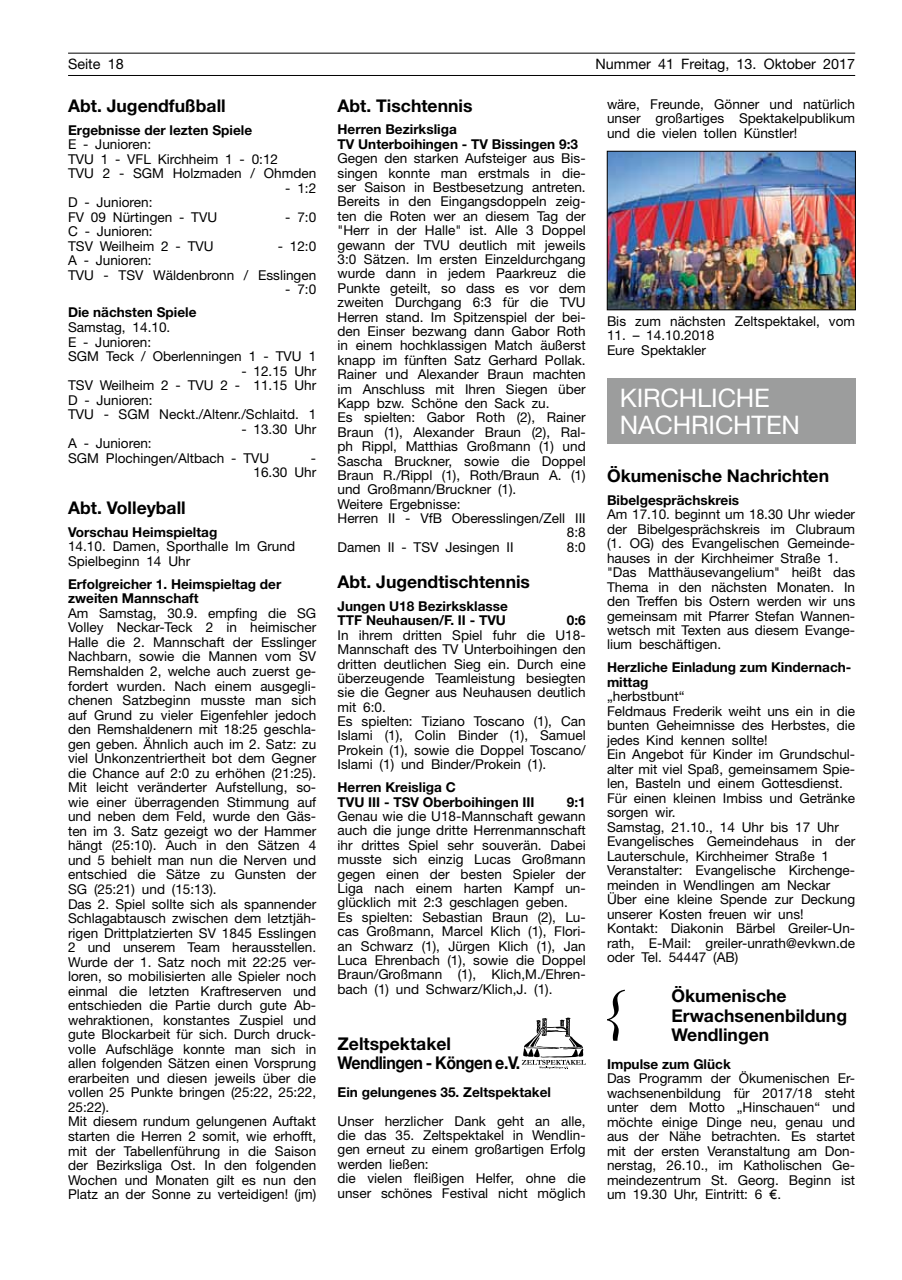
<style>
.page{position:relative;width:902px;height:1280px;background:#fff}
.page>*{position:absolute;margin:0;border:0;box-sizing:border-box;transform-origin:0 0}
.t1{font:25.65px/27.2px "Helvetica Neue";letter-spacing:-.005em;color:#fff}
.t2{font:700 17.55px/19.2px "Helvetica Neue";color:#000}
.t3{font:700 17.55px/19.2px "Helvetica Neue";letter-spacing:-.02em;color:#000}
.t4{font:14.4px "Helvetica Neue";color:#000}
.t5{font:13.65px/14.5px "Helvetica Neue";color:#000}
.t6{font:700 13.65px/14.4px "Helvetica Neue";color:#000}
.s1{font-family:"Gill Sans"}
</style>
<div class="page">
<hr style="left:68px;top:53px;width:787px;height:1px;background:#000">
<hr style="left:68px;top:75px;width:787px;height:1px;background:#000">
<svg style="left:521px;top:1018px;width:64px;height:51px"></svg>
<img style="left:609px;top:153px;width:244px;height:155px">
<div style="left:607px;top:151px;width:248px;height:159px;border:1px solid #000"></div>
<div style="left:607px;top:379px;width:248px;height:65px;background:#9c9d9d"></div>
<svg style="left:607px;top:990px;width:17px;height:51px"></svg>
<p class="t4" style="left:68px;top:56px;width:57px">Seite 18</p>
<p class="t4" style="left:595px;top:56px;width:261px">Nummer 41 Freitag, 13. Oktober 2017</p>
<p class="t2" style="left:68px;top:95px;width:159px">Abt. Jugendfußball</p>
<p class="t6" style="left:68px;top:122px;width:185px">Ergebnisse der lezten Spiele</p>
<p class="t5" style="left:68px;top:137px;width:250px">E - Junioren:<br>TVU 1 - VFL Kirchheim 1 - 0:12<br>TVU 2 - SGM Holzmaden / Ohmden</p>
<p class="t5" style="left:285px;top:180px;width:32px">- 1:2</p>
<p class="t5" style="left:68px;top:195px;width:151px">D - Junioren:<br>FV 09 Nürtingen - TVU</p>
<p class="t5" style="left:607px;top:96px;width:250px;text-align:justify">wäre, Freunde, Gönner und natürlich unser großartiges Spektakelpublikum und die vielen tollen Künstler!</p>
<p class="t2" style="left:337px;top:95px;width:136px">Abt. Tischtennis</p>
<p class="t6" style="left:337px;top:122px;width:242px">Herren Bezirksliga<br>TV Unterboihingen - TV Bissingen 9:3</p>
<p class="t5" style="left:337px;top:151px;width:250px">Gegen den starken Aufsteiger aus Bis-</p>
<p class="t5" style="left:337px;top:165px;width:250px">singen konnte man erstmals in die-</p>
<p class="t5" style="left:337px;top:180px;width:250px">ser Saison in Bestbesetzung antreten.</p>
<p class="t5" style="left:337px;top:194px;width:250px">Bereits in den Eingangsdoppeln zeig-</p>
<p class="t5" style="left:337px;top:208px;width:250px">ten die Roten wer an diesem Tag der</p>
<p class="t5" style="left:337px;top:223px;width:250px">"Herr in der Halle" ist. Alle 3 Doppel</p>
<p class="t5" style="left:337px;top:237px;width:250px">gewann der TVU deutlich mit jeweils</p>
<p class="t5" style="left:337px;top:252px;width:250px">3:0 Sätzen. Im ersten Einzeldurchgang</p>
<p class="t5" style="left:337px;top:266px;width:250px">wurde dann in jedem Paarkreuz die</p>
<p class="t5" style="left:337px;top:280px;width:250px">Punkte geteilt, so dass es vor dem</p>
<p class="t5" style="left:337px;top:295px;width:250px">zweiten Durchgang 6:3 für die TVU</p>
<p class="t5" style="left:337px;top:309px;width:250px">Herren stand. Im Spitzenspiel der bei-</p>
<p class="t5" style="left:337px;top:324px;width:250px">den Einser bezwang dann Gabor Roth</p>
<p class="t5" style="left:337px;top:338px;width:250px">in einem hochklassigen Match äußerst</p>
<p class="t5" style="left:337px;top:352px;width:250px">knapp im fünften Satz Gerhard Pollak.</p>
<p class="t5" style="left:337px;top:367px;width:250px">Rainer und Alexander Braun machten</p>
<p class="t5" style="left:337px;top:381px;width:250px">im Anschluss mit Ihren Siegen über</p>
<p class="t5" style="left:337px;top:396px;width:213px">Kapp bzw. Schöne den Sack zu.</p>
<p class="t5" style="left:337px;top:410px;width:250px">Es spielten: Gabor Roth (2), Rainer</p>
<p class="t5" style="left:337px;top:424px;width:250px">Braun (1), Alexander Braun (2), Ral-</p>
<p class="t5" style="left:337px;top:439px;width:250px">ph Rippl, Matthias Großmann (1) und</p>
<p class="t5" style="left:337px;top:453px;width:250px">Sascha Bruckner, sowie die Doppel</p>
<p class="t5" style="left:337px;top:468px;width:250px">Braun R./Rippl (1), Roth/Braun A. (1)</p>
<p class="t5" style="left:337px;top:482px;width:180px">und Großmann/Bruckner (1).</p>
<p class="t5" style="left:337px;top:496px;width:124px">Weitere Ergebnisse:</p>
<p class="t5" style="left:337px;top:511px;width:250px">Herren II - VfB Oberesslingen/Zell III</p>
<p class="t5" style="left:566px;top:525px;width:20px">8:8</p>
<p class="t5" style="left:337px;top:539px;width:177px">Damen II - TSV Jesingen II</p>
<p class="t5" style="left:566px;top:539px;width:20px">8:0</p>
<p class="t2" style="left:337px;top:572px;width:194px">Abt. Jugendtischtennis</p>
<p class="t6" style="left:337px;top:598px;width:172px">Jungen U18 Bezirksklasse<br>TTF Neuhausen/F. II - TVU</p>
<p class="t5" style="left:285px;top:209px;width:32px">- 7:0</p>
<p class="t5" style="left:68px;top:224px;width:147px">C - Junioren:<br>TSV Weilheim 2 - TVU</p>
<p class="t5" style="left:278px;top:238px;width:40px">- 12:0</p>
<p class="t5" style="left:68px;top:253px;width:250px">A - Junioren:<br>TVU - TSV Wäldenbronn / Esslingen</p>
<p class="t5" style="left:285px;top:282px;width:32px">- 7:0</p>
<p class="t6" style="left:68px;top:305px;width:130px">Die nächsten Spiele</p>
<p class="t5" style="left:68px;top:320px;width:250px">Samstag, 14.10.<br>E - Junioren:<br>SGM Teck / Oberlenningen 1 - TVU 1</p>
<p class="t5" style="left:68px;top:363px;width:250px;text-indent:173px">- 12.15 Uhr<br>TSV Weilheim 2 - TVU 2 - 11.15 Uhr<br>D - Junioren:<br>TVU - SGM Neckt./Altenr./Schlaitd. 1</p>
<p class="t5" style="left:241px;top:421px;width:76px">- 13.30 Uhr</p>
<p class="t5" style="left:68px;top:436px;width:203px">A - Junioren:<br>SGM Plochingen/Altbach - TVU</p>
<p class="t5" style="left:607px;top:313px;width:250px">Bis zum nächsten Zeltspektakel, vom</p>
<p class="t5" style="left:607px;top:328px;width:109px">11. – 14.10.2018<br>Eure Spektakler</p>
<h1 class="t1" style="left:619px;top:384px;width:181px">KIRCHLICHE<br>NACHRICHTEN</h1>
<p class="t2" style="left:607px;top:465px;width:223px">Ökumenische Nachrichten</p>
<p class="t6" style="left:607px;top:492px;width:134px">Bibelgesprächskreis</p>
<p class="t5" style="left:607px;top:507px;width:250px">Am 17.10. beginnt um 18.30 Uhr wieder der Bibelgesprächskreis im Clubraum (1. OG) des Evangelischen Gemeinde&shy;hauses in der Kirchheimer Straße 1. "Das Matthäusevangelium" heißt das Thema in den nächsten Monaten. In den Treffen bis Ostern werden wir uns gemeinsam mit Pfarrer Stefan Wannen&shy;wetsch mit Texten aus diesem Evange&shy;lium beschäftigen.</p>
<p class="t6" style="left:607px;top:660px;width:246px">Herzliche Einladung zum Kindernach&shy;mittag</p>
<p class="t5" style="left:607px;top:689px;width:250px">„herbstbunt“<br>Feldmaus Frederik weiht uns ein in die bunten Geheimnisse des Herbstes, die jedes Kind kennen sollte!<br>Ein Angebot für Kinder im Grundschul&shy;alter mit viel Spaß, gemeinsamem Spie&shy;len, Basteln und einem Gottesdienst.<br>Für einen kleinen Imbiss und Getränke sorgen wir.<br>Samstag, 21.10., 14 Uhr bis 17 Uhr<br>Evangelisches Gemeindehaus in der<br>Lauterschule, Kirchheimer Straße 1<br>Veranstalter: Evangelische Kirchenge&shy;meinden in Wendlingen am Neckar<br>Über eine kleine Spende zur Deckung unserer Kosten freuen wir uns!<br>Kontakt: Diakonin Bärbel Greiler-Un&shy;rath, E-Mail: greiler-unrath@evkwn.de oder Tel. 54447 (AB)</p>
<p class="t2" style="left:671px;top:986px;width:177px">Ökumenische<br>Erwachsenenbildung<br>Wendlingen</p>
<p class="t6" style="left:607px;top:1056px;width:125px">Impulse zum Glück</p>
<p class="t5" style="left:607px;top:1071px;width:250px;text-align:justify">Das Programm der Ökumenischen Er&shy;wachsenenbildung für 2017/18 steht unter dem Motto „Hinschauen“ und möchte einige Dinge neu, genau und aus der Nähe betrachten. Es startet mit der ersten Veranstaltung am Don&shy;nerstag, 26.10., im Katholischen Ge&shy;meindezentrum St. Georg. Beginn ist um 19.30 Uhr, Eintritt: 6 <span class="s1">€</span>.</p>
<p class="t5" style="left:253px;top:450px;width:64px;text-align:right">-<br>16.30 Uhr</p>
<p class="t2" style="left:68px;top:497px;width:119px">Abt. Volleyball</p>
<p class="t6" style="left:68px;top:524px;width:151px">Vorschau Heimspieltag</p>
<p class="t5" style="left:68px;top:539px;width:228px">14.10. Damen, Sporthalle Im Grund<br>Spielbeginn 14 Uhr</p>
<p class="t6" style="left:68px;top:576px;width:215px">Erfolgreicher 1. Heimspieltag der zweiten Mannschaft</p>
<p class="t5" style="left:68px;top:605px;width:250px">Am Samstag, 30.9. empfing die SG Volley Neckar-Teck 2 in heimischer Halle die 2. Mannschaft der Esslinger Nachbarn, sowie die Mannen vom SV Remshalden 2, welche auch zuerst ge&shy;fordert wurden. Nach einem ausgegli&shy;chenen Satzbeginn musste man sich auf Grund zu vieler Eigenfehler jedoch den Remshaldenern mit 18:25 geschla&shy;gen geben. Ähnlich auch im 2. Satz: zu viel Unkonzentriertheit bot dem Gegner die Chance auf 2:0 zu erhöhen (21:25).<br>Mit leicht veränderter Aufstellung, so&shy;wie einer überragenden Stimmung auf und neben dem Feld, wurde den Gäs&shy;ten im 3. Satz gezeigt wo der Hammer hängt (25:10). Auch in den Sätzen 4 und 5 behielt man nun die Nerven und entschied die Sätze zu Gunsten der SG (25:21) und (15:13).<br>Das 2. Spiel sollte sich als spannender Schlagabtausch zwischen dem letztjäh&shy;rigen Drittplatzierten SV 1845 Esslingen 2 und unserem Team herausstellen.<br>Wurde der 1. Satz noch mit 22:25 ver&shy;loren, so mobilisierten alle Spieler noch einmal die letzten Kraftreserven und entschieden die Partie durch gute Ab&shy;wehraktionen, konstantes Zuspiel und gute Blockarbeit für sich. Durch druck&shy;volle Aufschläge konnte man sich in allen folgenden Sätzen einen Vorsprung erarbeiten und diesen jeweils über die vollen 25 Punkte bringen (25:22, 25:22, 25:22).<br>Mit diesem rundum gelungenen Auftakt starten die Herren 2 somit, wie erhofft, mit der Tabellenführung in die Saison der Bezirksliga Ost. In den folgenden Wochen und Monaten gilt es nun den Platz an der Sonne zu verteidigen! (jm)</p>
<p class="t6" style="left:566px;top:613px;width:20px">0:6</p>
<p class="t5" style="left:337px;top:627px;width:250px">In ihrem dritten Spiel fuhr die U18- Mannschaft des TV Unterboihingen den dritten deutlichen Sieg ein. Durch eine überzeugende Teamleistung besiegten sie die Gegner aus Neuhausen deutlich mit 6:0.<br>Es spielten: Tiziano Toscano (1), Can Islami (1), Colin Binder (1), Samuel Prokein (1), sowie die Doppel Toscano/ Islami (1) und Binder/Prokein (1).</p>
<p class="t6" style="left:337px;top:780px;width:198px">Herren Kreisliga C<br>TVU III - TSV Oberboihingen III</p>
<p class="t6" style="left:566px;top:794px;width:20px">9:1</p>
<p class="t5" style="left:337px;top:809px;width:250px">Genau wie die U18-Mannschaft gewann auch die junge dritte Herrenmannschaft ihr drittes Spiel sehr souverän. Dabei musste sich einzig Lucas Großmann gegen einen der besten Spieler der Liga nach einem harten Kampf un&shy;glücklich mit 2:3 geschlagen geben.<br>Es spielten: Sebastian Braun (2), Lu&shy;cas Großmann, Marcel Klich (1), Flori&shy;an Schwarz (1), Jürgen Klich (1), Jan Luca Ehrenbach (1), sowie die Doppel Braun/Großmann (1), Klich,M./Ehren&shy;bach (1) und Schwarz/Klich,J. (1).</p>
<p class="t3" style="left:337px;top:1033px;width:184px">Zeltspektakel<br>Wendlingen - Köngen e.V.</p>
<p class="t6" style="left:337px;top:1084px;width:215px">Ein gelungenes 35. Zeltspektakel</p>
<p class="t5" style="left:337px;top:1113px;width:250px">Unser herzlicher Dank geht an alle, die das 35. Zeltspektakel in Wendlin&shy;gen erneut zu einem großartigen Erfolg werden ließen:<br>die vielen fleißigen Helfer, ohne die unser schönes Festival nicht möglich</p>
</div>
